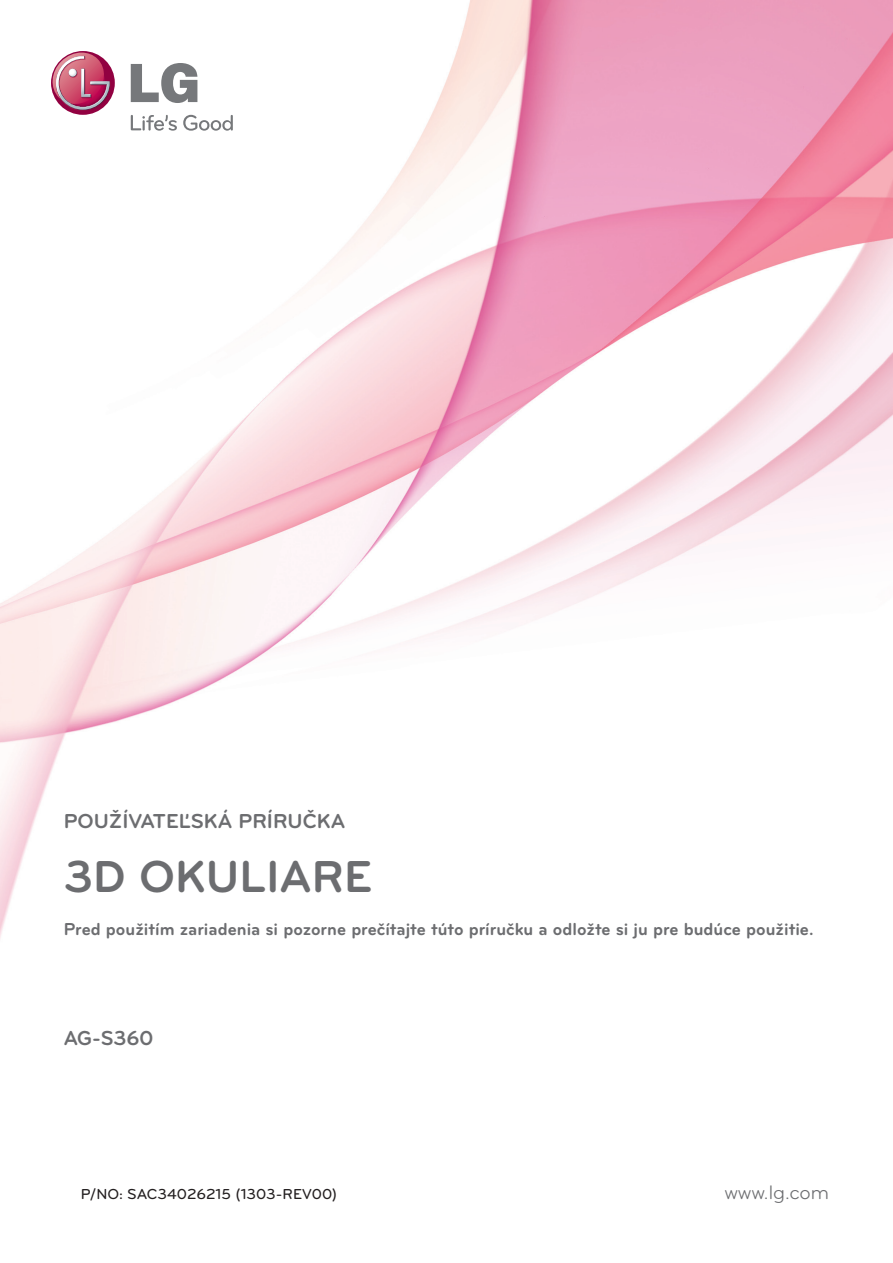
<style>
.page{position:relative;width:893px;height:1263px;background:#fff}
.page>*{position:absolute;margin:0;border:0;box-sizing:border-box;transform-origin:0 0}
.t1{font:700 46.5px "Bryant LG";color:#6c6d70}
.t2{font:700 21px "Bryant LG";color:#6c6d70}
.t3{font:20.25px "Bryant LG";color:#6c6d70}
.t4{font:700 18px "Bryant LG";color:#6c6d70}
.t5{font:500 15px "Bryant LG";color:#231f20}
</style>
<div class="page">
<img style="left:0;top:0;width:893px;height:938px">
<svg style="left:51px;top:51px;width:64px;height:64px"></svg>
<svg style="left:50px;top:53px;width:61px;height:58px"></svg>
<svg style="left:131px;top:63px;width:66px;height:40px"></svg>
<svg style="left:131px;top:115px;width:46px;height:16px"></svg>
<svg style="left:183px;top:115px;width:50px;height:16px"></svg>
<p class="t2" style="left:64px;top:808px;width:283px">POUŽÍVATEĽSKÁ PRÍRUČKA</p>
<p class="t1" style="left:64px;top:848px;width:310px">3D OKULIARE</p>
<p class="t4" style="left:64px;top:918px;width:751px">Pred použitím zariadenia si pozorne prečítajte túto príručku a odložte si ju pre budúce použitie.</p>
<p class="t2" style="left:64px;top:1025px;width:91px">AG-S360</p>
<p class="t5" style="left:81px;top:1185px;width:258px">P/NO: SAC34026215 (1303-REV00)</p>
<p class="t3" style="left:725px;top:1180px;width:106px">www.lg.com</p>
</div>
